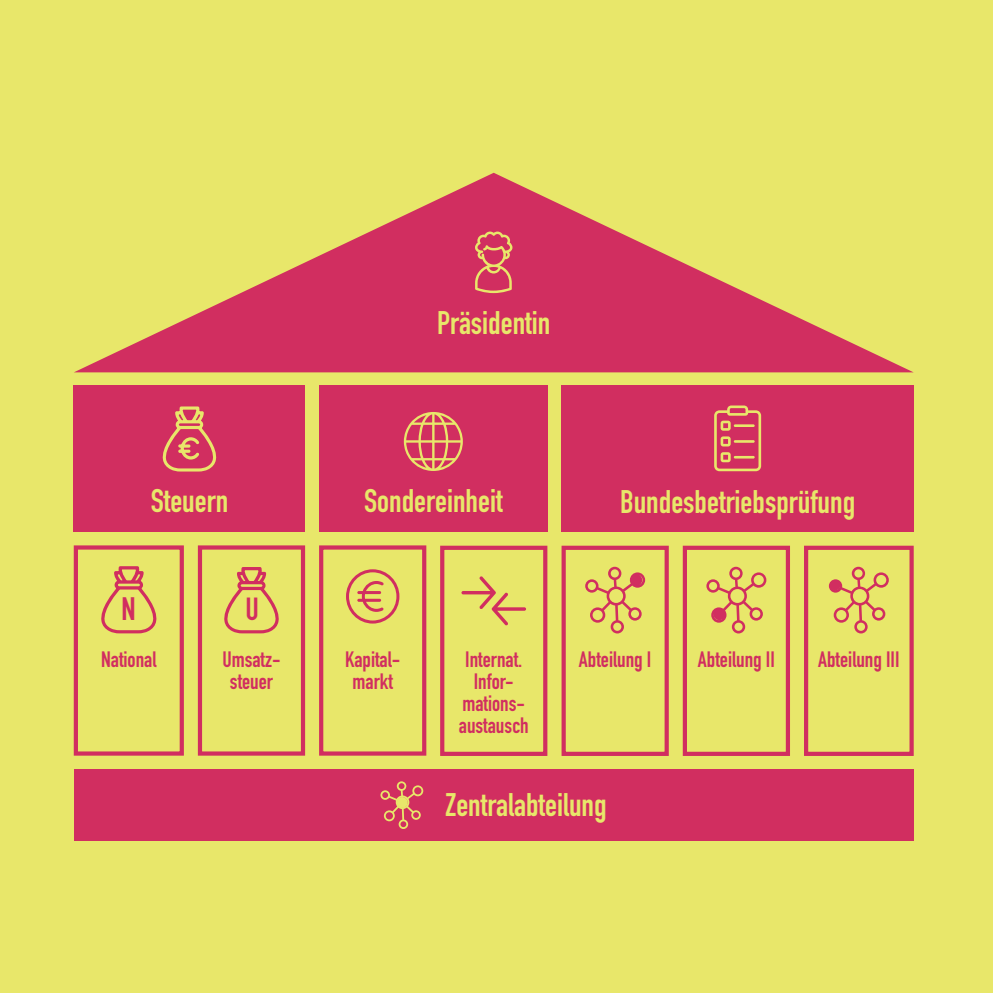
<style>
.page{position:relative;width:993px;height:993px;background:#fff}
.page>*{position:absolute;margin:0;border:0;box-sizing:border-box;transform-origin:0 0}
.t1{font:700 32.25px "DIN Condensed";color:#e8e76a}
.t2{font:700 32px "DIN Condensed";color:#d12e60}
.t3{font:700 31.5px "DIN Condensed";color:#d12e60}
.t4{font:700 22px/22px "DIN Condensed";color:#d12e60;text-align:center}
</style>
<div class="page">
<div style="left:0;top:0;width:992px;height:992px;background:#e8e76a"></div>
<div style="left:561px;top:385px;width:352px;height:147px;background:#d12e60"></div>
<div style="left:74px;top:385px;width:231px;height:147px;background:#d12e60"></div>
<svg style="left:714px;top:405px;width:46px;height:66px"></svg>
<div style="left:319px;top:385px;width:228px;height:147px;background:#d12e60"></div>
<svg style="left:75px;top:173px;width:838px;height:199px"></svg>
<div style="left:74px;top:769px;width:839px;height:71px;background:#d12e60"></div>
<svg style="left:197px;top:545px;width:109px;height:211px"></svg>
<svg style="left:73px;top:545px;width:111px;height:211px"></svg>
<svg style="left:561px;top:545px;width:108px;height:211px"></svg>
<svg style="left:319px;top:545px;width:108px;height:211px"></svg>
<svg style="left:440px;top:545px;width:108px;height:211px"></svg>
<svg style="left:682px;top:545px;width:108px;height:211px"></svg>
<svg style="left:804px;top:545px;width:110px;height:211px"></svg>
<div style="left:630px;top:574px;width:12px;height:12px;background:#d12e60;border-radius:50%"></div>
<div style="left:713px;top:608px;width:12px;height:12px;background:#d12e60;border-radius:50%"></div>
<div style="left:829px;top:580px;width:11px;height:10px;background:#d12e60;border-radius:50%"></div>
<svg style="left:380px;top:781px;width:43px;height:47px"></svg>
<div style="left:397px;top:796px;width:10px;height:11px;background:#e8e76a;border-radius:50%"></div>
<svg style="left:475px;top:231px;width:37px;height:62px"></svg>
<h1 class="t1" style="left:437px;top:301px;width:115px">Präsidentin</h1>
<h1 class="t1" style="left:151px;top:478px;width:79px">Steuern</h1>
<h1 class="t1" style="left:364px;top:478px;width:140px">Sondereinheit</h1>
<h1 class="t1" style="left:620px;top:479px;width:236px">Bundesbetriebsprüfung</h1>
<h2 class="t2" style="left:121px;top:587px;width:16px">N</h2>
<h3 class="t3" style="left:245px;top:587px;width:15px">U</h3>
<p class="t4" style="left:101px;top:648px;width:57px">National</p>
<p class="t4" style="left:222px;top:648px;width:58px">Umsatz&shy;steuer</p>
<p class="t4" style="left:345px;top:648px;width:55px">Kapital-</p>
<p class="t4" style="left:578px;top:648px;width:74px">Abteilung I</p>
<p class="t4" style="left:352px;top:670px;width:42px">markt</p>
<p class="t4" style="left:459px;top:648px;width:71px">Internat.<br>Infor&shy;mations&shy;austausch</p>
<p class="t4" style="left:697px;top:648px;width:78px">Abteilung II</p>
<p class="t4" style="left:817px;top:648px;width:83px">Abteilung III</p>
<h1 class="t1" style="left:445px;top:783px;width:162px">Zentralabteilung</h1>
</div>
